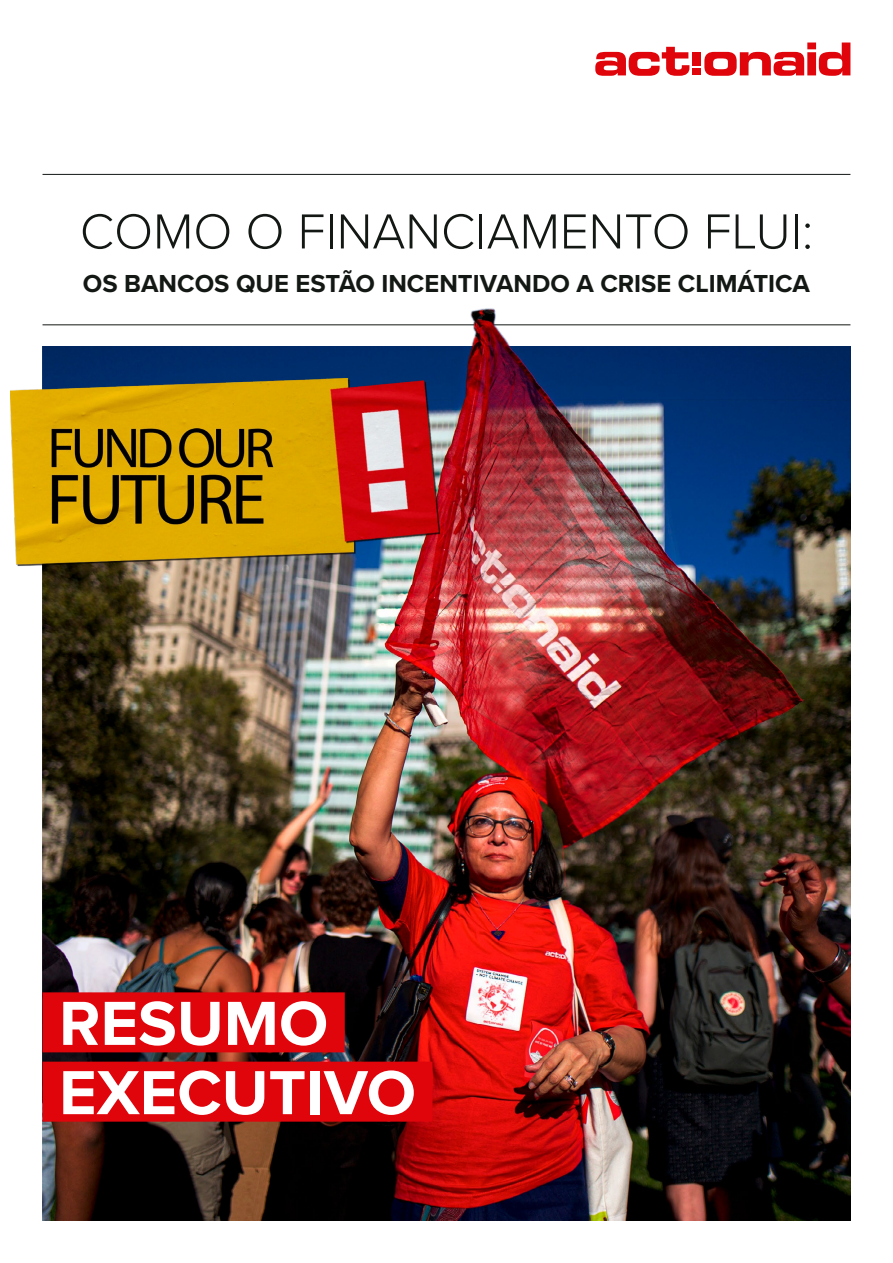
<style>
.page{position:relative;width:893px;height:1263px;background:#fff}
.page>*{position:absolute;margin:0;border:0;box-sizing:border-box;transform-origin:0 0}
.t1{font:700 64.5px/69.3px "Proxima Nova";color:#fff}
.t2{font:300 51px "Proxima Nova";color:#131814}
.t3{font:700 25.5px "Proxima Nova";color:#131814}
</style>
<div class="page">
<svg style="left:595px;top:47px;width:94px;height:29px"></svg>
<svg style="left:704px;top:43px;width:146px;height:33px"></svg>
<div style="left:693px;top:52px;width:8px;height:14px;background:#e0040b"></div>
<div style="left:693px;top:69px;width:8px;height:6px;background:#e0040b"></div>
<hr style="left:43px;top:174px;width:807px;height:1px;background:#131814">
<img style="left:43px;top:308px;width:807px;height:912px">
<div style="left:43px;top:992px;width:302px;height:60px;background:#e0040b"></div>
<div style="left:43px;top:1062px;width:389px;height:60px;background:#e0040b"></div>
<img style="left:11px;top:378px;width:428px;height:192px">
<h2 class="t2" style="left:80px;top:193px;width:735px">COMO O FINANCIAMENTO FLUI:</h2>
<p class="t3" style="left:83px;top:264px;width:729px">OS BANCOS QUE ESTÃO INCENTIVANDO A CRISE CLIMÁTICA</p>
<h1 class="t1" style="left:59px;top:987px;width:358px">RESUMO<br>EXECUTIVO</h1>
</div>
